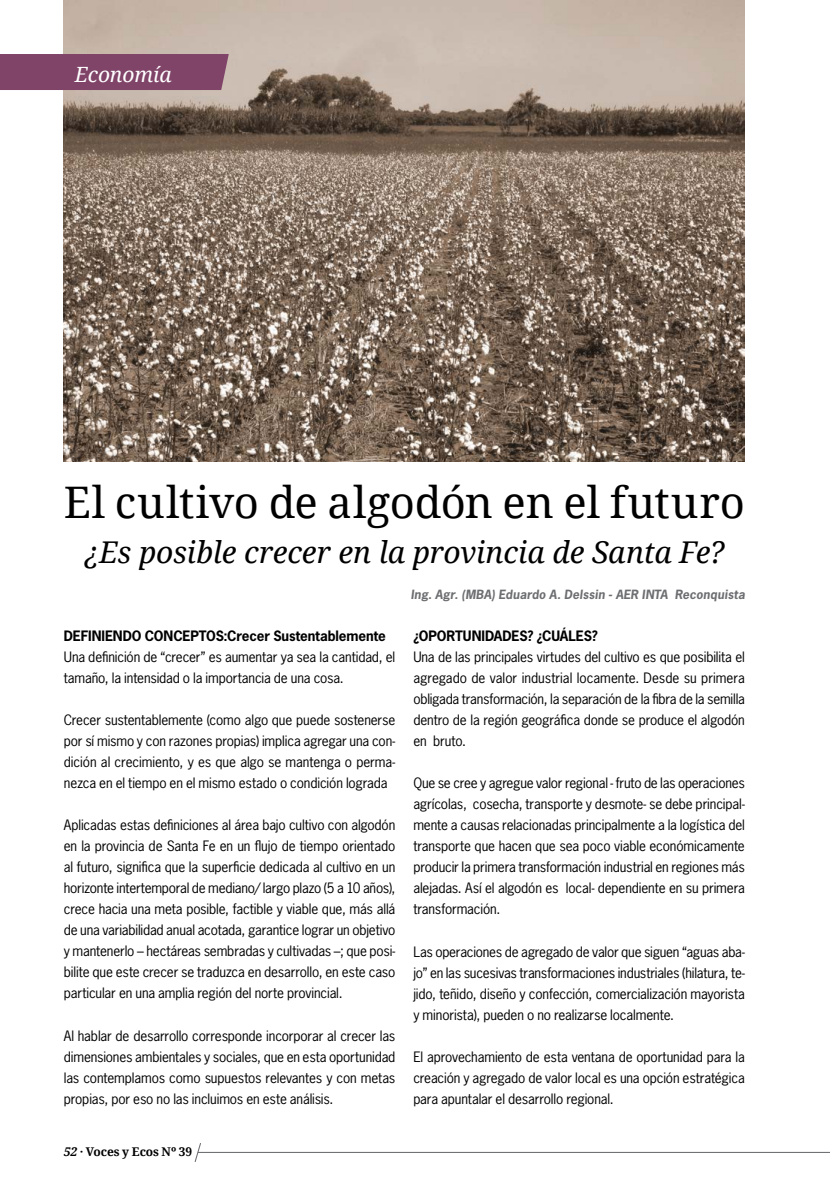
<style>
.page{position:relative;width:830px;height:1191px;background:#fff}
.page>*{position:absolute;margin:0;border:0;box-sizing:border-box;transform-origin:0 0}
.t1{font:43.5px "Droid Serif";color:#000}
.t2{font:italic 30px "Droid Serif";letter-spacing:-.005em;color:#000}
.t3{font:italic 21px "Droid Serif";letter-spacing:-.005em;color:#fff}
.t4{font:13.5px/21px "News Gothic Std";letter-spacing:-.01em;color:#000;text-align:justify}
.t5{font:700 13.5px "News Gothic Std";letter-spacing:-.005em;color:#000}
.t6{font:italic 700 12px "News Gothic Std";letter-spacing:.015em;color:#6d6e71}
.t7{font:700 12px "Droid Serif";letter-spacing:-.005em;color:#000}
.s1{font-style:italic}
</style>
<div class="page">
<hr style="left:198px;top:1151px;width:631px;height:2px;background:#6d6e71">
<svg style="left:194px;top:1143px;width:8px;height:19px"></svg>
<img style="left:64px;top:0;width:680px;height:461px">
<div style="left:0;top:54px;width:229px;height:36px;background:#814469"></div>
<h3 class="t3" style="left:75px;top:62px;width:98px">Economía</h3>
<h1 class="t1" style="left:64px;top:478px;width:682px">El cultivo de algodón en el futuro</h1>
<h2 class="t2" style="left:85px;top:535px;width:640px">¿Es posible crecer en la provincia de Santa Fe?</h2>
<p class="t6" style="left:410px;top:587px;width:335px">Ing. Agr. (MBA) Eduardo A. Delssin - AER INTA Reconquista</p>
<p class="t5" style="left:64px;top:626px;width:323px">DEFINIENDO CONCEPTOS:Crecer Sustentablemente</p>
<p class="t4" style="left:64px;top:646px;width:333px">Una definición de “crecer” es aumentar ya sea la cantidad, el tamaño, la intensidad o la importancia de una cosa.</p>
<p class="t4" style="left:64px;top:709px;width:333px">Crecer sustentablemente (como algo que puede sostenerse por sí mismo y con razones propias) implica agregar una con&shy;dición al crecimiento, y es que algo se mantenga o perma&shy;nezca en el tiempo en el mismo estado o condición lograda</p>
<p class="t4" style="left:64px;top:814px;width:333px">Aplicadas estas definiciones al área bajo cultivo con algodón en la provincia de Santa Fe en un flujo de tiempo orientado al futuro, significa que la superficie dedicada al cultivo en un horizonte intertemporal de mediano/ largo plazo (5 a 10 años), crece hacia una meta posible, factible y viable que, más allá de una variabilidad anual acotada, garantice lograr un objetivo y mantenerlo – hectáreas sembradas y cultivadas –; que posi&shy;bilite que este crecer se traduzca en desarrollo, en este caso particular en una amplia región del norte provincial.</p>
<p class="t4" style="left:64px;top:1025px;width:333px">Al hablar de desarrollo corresponde incorporar al crecer las dimensiones ambientales y sociales, que en esta oportunidad las contemplamos como supuestos relevantes y con metas propias, por eso no las incluimos en este análisis.</p>
<p class="t7" style="left:64px;top:1145px;width:130px"><span class="s1">52</span> · Voces y Ecos Nº 39</p>
<p class="t5" style="left:413px;top:627px;width:186px">¿OPORTUNIDADES? ¿CUÁLES?</p>
<p class="t4" style="left:413px;top:646px;width:333px">Una de las principales virtudes del cultivo es que posibilita el agregado de valor industrial locamente. Desde su primera obligada transformación, la separación de la fibra de la semilla dentro de la región geográfica donde se produce el algodón en bruto.</p>
<p class="t4" style="left:413px;top:772px;width:333px">Que se cree y agregue valor regional - fruto de las operaciones agrícolas, cosecha, transporte y desmote- se debe principal&shy;mente a causas relacionadas principalmente a la logística del transporte que hacen que sea poco viable económicamente producir la primera transformación industrial en regiones más alejadas. Así el algodón es local- dependiente en su primera transformación.</p>
<p class="t4" style="left:413px;top:941px;width:333px">Las operaciones de agregado de valor que siguen “aguas aba&shy;jo” en las sucesivas transformaciones industriales (hilatura, te&shy;jido, teñido, diseño y confección, comercialización mayorista y minorista), pueden o no realizarse localmente.</p>
<p class="t4" style="left:413px;top:1046px;width:333px">El aprovechamiento de esta ventana de oportunidad para la creación y agregado de valor local es una opción estratégica para apuntalar el desarrollo regional.</p>
</div>
